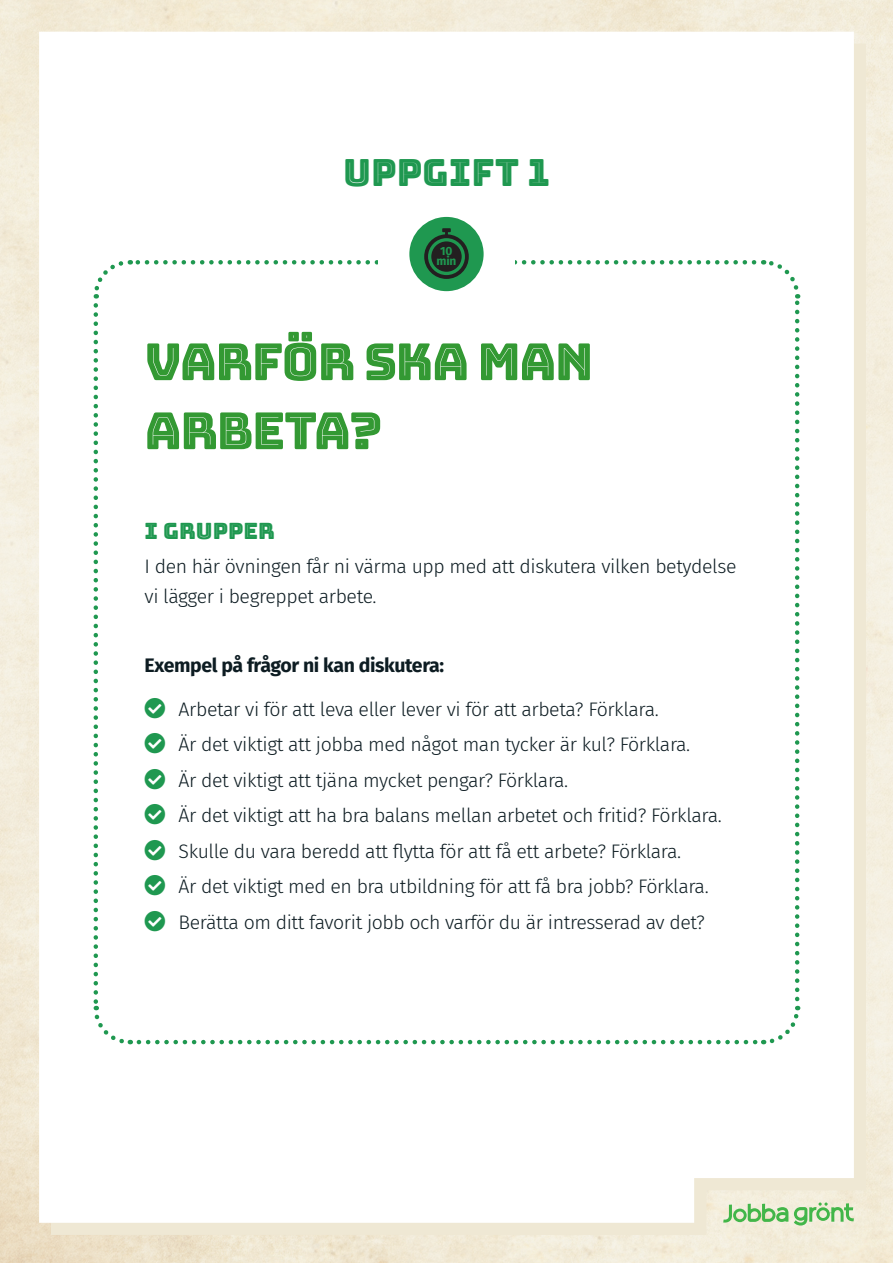
<style>
.page{position:relative;width:893px;height:1263px;background:#f3eedf}
.page>*{position:absolute;margin:0;border:0;box-sizing:border-box;transform-origin:0 0}
.Headline_2{font:51px/69px "Bungee Inline";letter-spacing:-.03em;color:#393}
.Subheading_3{font:37.5px "Bungee Inline";color:#1f9850}
.Subheading_3-2{font:22.5px "Bungee Inline";color:#1f9850}
.Body{font:300 19.5px/30px "Fira Sans";letter-spacing:-.02em;color:#0d1c22}
.Body-2{font:700 19.5px "Fira Sans";letter-spacing:-.02em;color:#0d1c22}
.Body-3{font:700 11.85px/9.9px "Fira Sans";color:#1f9850;text-align:center}
</style>
<div class="page">
<div style="left:51px;top:44px;width:815px;height:1191px;background:#efe8d4"></div>
<div style="left:39px;top:32px;width:815px;height:1191px;background:#fff"></div>
<svg style="left:794px;top:1202px;width:60px;height:23px"></svg>
<svg style="left:723px;top:1204px;width:65px;height:18px"></svg>
<div style="left:91px;top:305px;width:40px;height:742px;background:#fff"></div>
<div style="left:139px;top:1006px;width:663px;height:40px;background:#fff"></div>
<div style="left:763px;top:258px;width:38px;height:741px;background:#fff"></div>
<div style="left:409px;top:217px;width:75px;height:74px;background:#1f9850;border-radius:50%"></div>
<svg style="left:91px;top:228px;width:663px;height:71px"></svg>
<svg style="left:145px;top:698px;width:20px;height:20px"></svg>
<svg style="left:145px;top:733px;width:20px;height:20px"></svg>
<svg style="left:145px;top:769px;width:20px;height:20px"></svg>
<svg style="left:145px;top:804px;width:20px;height:20px"></svg>
<svg style="left:145px;top:840px;width:20px;height:20px"></svg>
<svg style="left:145px;top:875px;width:20px;height:20px"></svg>
<svg style="left:145px;top:911px;width:20px;height:20px"></svg>
<p class="Subheading_3" style="left:343px;top:151px;width:208px">Uppgift 1</p>
<p class="Body-3" style="left:437px;top:245px;width:21px">10 min</p>
<p class="Headline_2" style="left:145px;top:328px;width:450px">VARFÖR SKA MAN<br>ARBETA?</p>
<p class="Subheading_3-2" style="left:145px;top:518px;width:132px">I GRUPPER</p>
<p class="Body" style="left:145px;top:551px;width:593px">I den här övningen får ni värma upp med att diskutera vilken betydelse vi lägger i begreppet arbete.</p>
<p class="Body-2" style="left:145px;top:648px;width:301px">Exempel på frågor ni kan diskutera:</p>
<p class="Body" style="left:179px;top:694px;width:482px">Arbetar vi för att leva eller lever vi för att arbeta? Förklara.</p>
<p class="Body" style="left:179px;top:729px;width:513px">Är det viktigt att jobba med något man tycker är kul? Förklara.</p>
<p class="Body" style="left:179px;top:765px;width:391px">Är det viktigt att tjäna mycket pengar? Förklara.</p>
<p class="Body" style="left:179px;top:800px;width:545px">Är det viktigt att ha bra balans mellan arbetet och fritid? Förklara.</p>
<p class="Body" style="left:179px;top:836px;width:504px">Skulle du vara beredd att flytta för att få ett arbete? Förklara.</p>
<p class="Body" style="left:179px;top:871px;width:532px">Är det viktigt med en bra utbildning för att få bra jobb? Förklara.</p>
<p class="Body" style="left:179px;top:907px;width:528px">Berätta om ditt favorit jobb och varför du är intresserad av det?</p>
</div>
